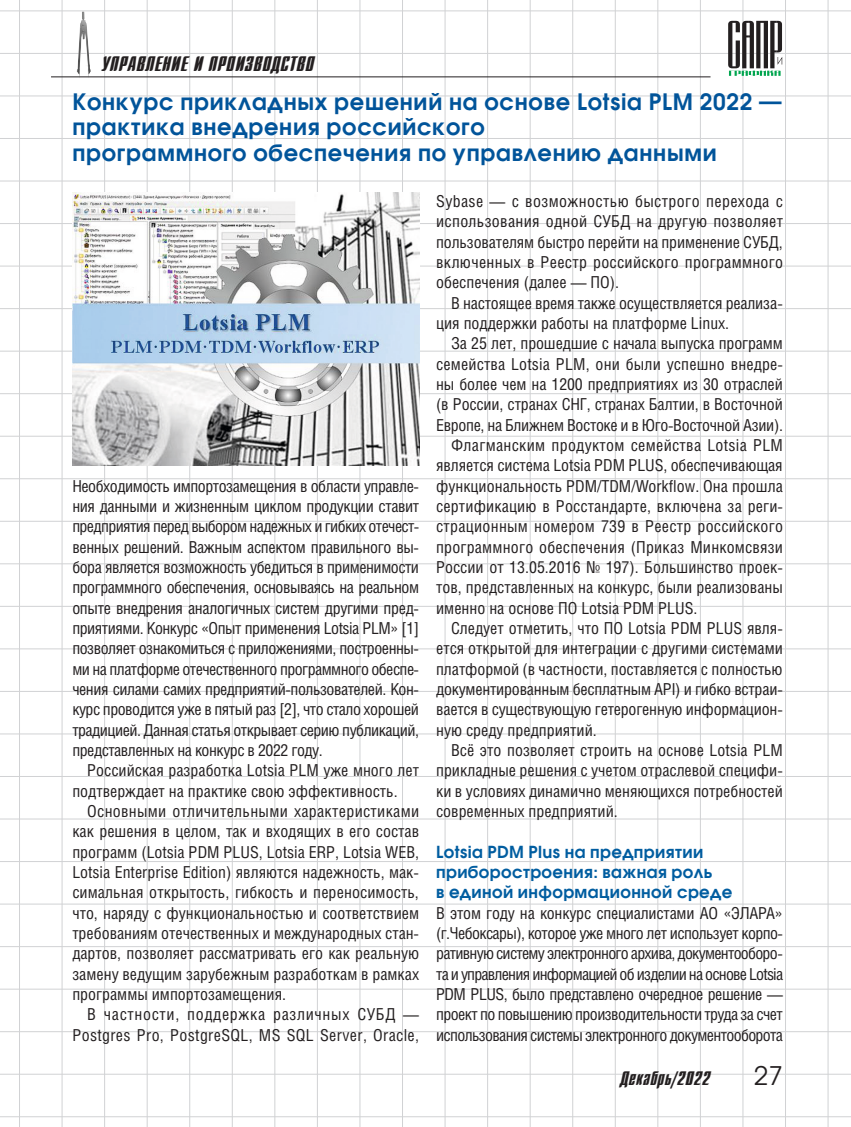
<style>
.page{position:relative;width:851px;height:1127px;background:#fff}
.page>*{position:absolute;margin:0;border:0;box-sizing:border-box;transform-origin:0 0}
.t1{font:25.5px "Avant Garde C";color:#231f20}
.Head_Main{font:700 22.5px/25.5px "Avant Garde C";letter-spacing:.035em;color:#01549a}
.t2{font:21px "Dagger C";letter-spacing:.025em;color:#231f20}
.t3{font:19.5px "Dagger C";letter-spacing:.025em;color:#231f20}
.Body_text{font:16.5px/20.2px "Helios Cond";color:#231f20;text-align:justify}
.Body_undent{font:16.5px/20.2px "Helios Cond";letter-spacing:-.04em;color:#231f20;text-align:justify}
.Subhead_2{font:700 16.5px/20.2px "Avant Garde C";letter-spacing:.025em;color:#005da0}
.Body_text-2{font:16.5px/20.2px "Helios Cond";letter-spacing:.02em;color:#231f20;text-align:right}
</style>
<div class="page">
<hr style="left:19px;top:0;width:1px;height:1127px;background:#d1d2d4">
<hr style="left:62px;top:0;width:1px;height:1127px;background:#d1d2d4">
<hr style="left:104px;top:0;width:1px;height:1127px;background:#d1d2d4">
<hr style="left:147px;top:0;width:1px;height:1127px;background:#d1d2d4">
<hr style="left:189px;top:0;width:1px;height:1127px;background:#d1d2d4">
<hr style="left:232px;top:0;width:1px;height:1127px;background:#d1d2d4">
<hr style="left:274px;top:0;width:1px;height:1127px;background:#d1d2d4">
<hr style="left:317px;top:0;width:1px;height:1127px;background:#d1d2d4">
<hr style="left:359px;top:0;width:1px;height:1127px;background:#d1d2d4">
<hr style="left:402px;top:0;width:1px;height:1127px;background:#d1d2d4">
<hr style="left:444px;top:0;width:1px;height:1127px;background:#d1d2d4">
<hr style="left:487px;top:0;width:1px;height:1127px;background:#d1d2d4">
<hr style="left:529px;top:0;width:1px;height:1127px;background:#d1d2d4">
<hr style="left:572px;top:0;width:1px;height:1127px;background:#d1d2d4">
<hr style="left:614px;top:0;width:1px;height:1127px;background:#d1d2d4">
<hr style="left:657px;top:0;width:1px;height:1127px;background:#d1d2d4">
<hr style="left:700px;top:0;width:1px;height:1127px;background:#d1d2d4">
<hr style="left:742px;top:0;width:1px;height:1127px;background:#d1d2d4">
<hr style="left:785px;top:0;width:1px;height:1127px;background:#d1d2d4">
<hr style="left:827px;top:0;width:1px;height:1127px;background:#d1d2d4">
<hr style="left:0;top:563px;width:850px;height:1px;background:#d1d2d4">
<hr style="left:0;top:521px;width:850px;height:1px;background:#d1d2d4">
<hr style="left:0;top:478px;width:850px;height:1px;background:#d1d2d4">
<hr style="left:0;top:436px;width:850px;height:1px;background:#d1d2d4">
<hr style="left:0;top:393px;width:850px;height:1px;background:#d1d2d4">
<hr style="left:0;top:351px;width:850px;height:1px;background:#d1d2d4">
<hr style="left:0;top:308px;width:850px;height:1px;background:#d1d2d4">
<hr style="left:0;top:266px;width:850px;height:1px;background:#d1d2d4">
<hr style="left:0;top:223px;width:850px;height:1px;background:#d1d2d4">
<hr style="left:0;top:181px;width:850px;height:1px;background:#d1d2d4">
<hr style="left:0;top:138px;width:850px;height:1px;background:#d1d2d4">
<hr style="left:0;top:96px;width:850px;height:1px;background:#d1d2d4">
<hr style="left:0;top:53px;width:850px;height:1px;background:#d1d2d4">
<hr style="left:0;top:11px;width:850px;height:1px;background:#d1d2d4">
<hr style="left:0;top:606px;width:850px;height:1px;background:#d1d2d4">
<hr style="left:0;top:648px;width:850px;height:1px;background:#d1d2d4">
<hr style="left:0;top:691px;width:850px;height:1px;background:#d1d2d4">
<hr style="left:0;top:733px;width:850px;height:1px;background:#d1d2d4">
<hr style="left:0;top:776px;width:850px;height:1px;background:#d1d2d4">
<hr style="left:0;top:818px;width:850px;height:1px;background:#d1d2d4">
<hr style="left:0;top:861px;width:850px;height:1px;background:#d1d2d4">
<hr style="left:0;top:904px;width:850px;height:1px;background:#d1d2d4">
<hr style="left:0;top:946px;width:850px;height:1px;background:#d1d2d4">
<hr style="left:0;top:989px;width:850px;height:1px;background:#d1d2d4">
<hr style="left:0;top:1031px;width:850px;height:1px;background:#d1d2d4">
<hr style="left:0;top:1074px;width:850px;height:1px;background:#d1d2d4">
<hr style="left:0;top:1116px;width:850px;height:1px;background:#d1d2d4">
<img style="left:77px;top:12px;width:14px;height:66px">
<svg style="left:728px;top:21px;width:54px;height:55px"></svg>
<hr style="left:51px;top:76px;width:659px;height:1px;background:#231f20">
<img style="left:72px;top:192px;width:347px;height:274px">
<p class="t2" style="left:102px;top:53px;width:213px">УПРАВЛЕНИЕ И ПРОИЗВОДСТВО</p>
<p class="Head_Main" style="left:72px;top:89px;width:710px">Конкурс прикладных решений на основе Lotsia PLM 2022 — практика внедрения российского<br>программного обеспечения по управлению данными</p>
<p class="Body_undent" style="left:72px;top:475px;width:348px">Необходимость импортозамещения в области управле&shy;ния данными и жизненным циклом продукции ставит предприятия перед выбором надежных и гибких отечест&shy;венных решений. Важным аспектом правильного вы&shy;бора является возможность убедиться в применимости программного обеспечения, основываясь на реальном опыте внедрения аналогичных систем другими пред&shy;приятиями. Конкурс «Опыт применения Lotsia PLM» [1] позволяет ознакомиться с приложениями, построенны&shy;ми на платформе отечественного программного обеспе&shy;чения силами самих предприятий-пользователей. Кон&shy;курс проводится уже в пятый раз [2], что стало хорошей традицией. Данная статья открывает серию публикаций, представленных на конкурс в 2022 году.</p>
<p class="Body_text" style="left:72px;top:760px;width:348px;text-indent:15px">Российская разработка Lotsia PLM уже много лет подтверждает на практике свою эффективность.</p>
<p class="Body_text" style="left:72px;top:800px;width:348px;text-indent:15px">Основными отличительными характеристиками как решения в целом, так и входящих в его состав программ (Lotsia PDM PLUS, Lotsia ERP, Lotsia WEB, Lotsia Enterprise Edition) являются надежность, мак&shy;симальная открытость, гибкость и переносимость, что, наряду с функциональностью и соответствием требованиям отечественных и международных стан&shy;дартов, позволяет рассматривать его как реальную замену ведущим зарубежным разработкам в рамках программы импортозамещения.</p>
<p class="Body_text-2" style="left:72px;top:1004px;width:348px">В частности, поддержка различных СУБД —<br>Postgres Pro, PostgreSQL, MS SQL Server, Oracle,</p>
<p class="Body_text" style="left:436px;top:191px;width:348px">Sybase — с возможностью быстрого перехода с использования одной СУБД на другую позволяет пользователям быстро перейти на применение СУБД, включенных в Реестр российского программного обеспечения (далее — ПО).</p>
<p class="Body_text" style="left:436px;top:292px;width:348px;text-indent:15px">В настоящее время также осуществляется реализа&shy;ция поддержки работы на платформе Linux.</p>
<p class="Body_text" style="left:436px;top:333px;width:348px;text-indent:15px">За 25 лет, прошедшие с начала выпуска программ семейства Lotsia PLM, они были успешно внедре&shy;ны более чем на 1200 предприятиях из 30 отраслей (в России, странах СНГ, странах Балтии, в Восточной Европе, на Ближнем Востоке и в Юго-Восточной Азии).</p>
<p class="Body_text" style="left:436px;top:435px;width:348px;text-indent:15px">Флагманским продуктом семейства Lotsia PLM является система Lotsia PDM PLUS, обеспечивающая функциональность PDM/TDM/Workflow. Она прошла сертификацию в Росстандарте, включена за реги&shy;страционным номером 739 в Реестр российского программного обеспечения (Приказ Минкомсвязи России от 13.05.2016 № 197). Большинство проек&shy;тов, представленных на конкурс, были реализованы именно на основе ПО Lotsia PDM PLUS.</p>
<p class="Body_text" style="left:436px;top:618px;width:348px;text-indent:15px">Следует отметить, что ПО Lotsia PDM PLUS явля&shy;ется открытой для интеграции с другими системами платформой (в частности, поставляется с полностью документированным бесплатным API) и гибко встраи&shy;вается в существующую гетерогенную информацион&shy;ную среду предприятий.</p>
<p class="Body_text" style="left:436px;top:740px;width:348px;text-indent:15px">Всё это позволяет строить на основе Lotsia PLM прикладные решения с учетом отраслевой специфи&shy;ки в условиях динамично меняющихся потребностей современных предприятий.</p>
<p class="Subhead_2" style="left:436px;top:841px;width:298px">Lotsia PDM Plus на предприятии приборостроения: важная роль<br>в единой информационной среде</p>
<p class="Body_undent" style="left:436px;top:902px;width:348px">В этом году на конкурс специалистами АО «ЭЛАРА» (г.Чебоксары), которое уже много лет использует корпо&shy;ративную систему электронного архива, документооборо&shy;та и управления информацией об изделии на основе Lotsia PDM PLUS, было представлено очередное решение — проект по повышению производительности труда за счет использования системы электронного документооборота</p>
<p class="t3" style="left:620px;top:1068px;width:91px">Декабрь/2022</p>
<p class="t1" style="left:753px;top:1060px;width:30px">27</p>
</div>
